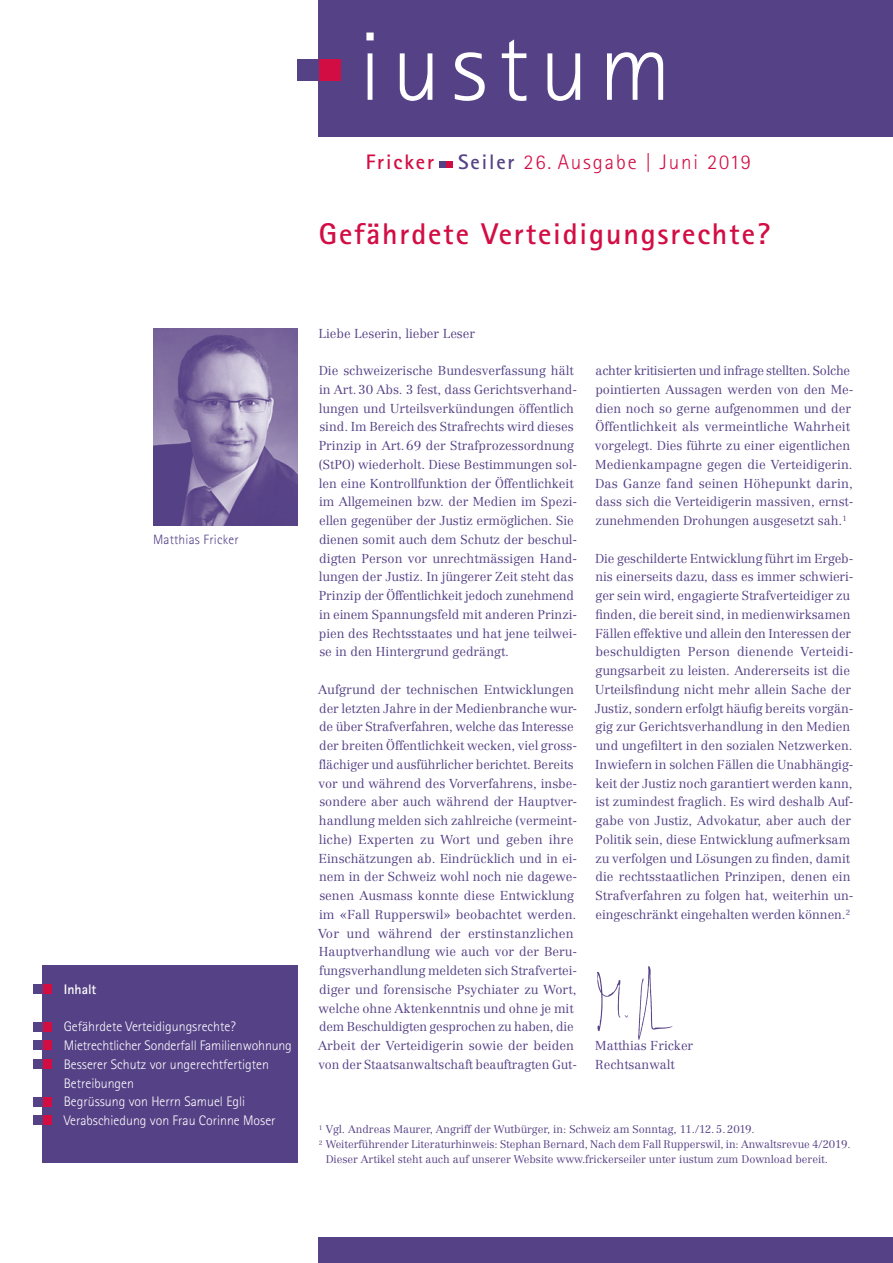
<style>
.page{position:relative;width:893px;height:1263px;background:#fff}
.page>*{position:absolute;margin:0;border:0;box-sizing:border-box;transform-origin:0 0}
.t1{font:300 97.5px "Rotis Sans Serif";letter-spacing:.11em;color:#fff}
.t2{font:700 30px "Rotis Sans Serif";letter-spacing:.06em;color:#d20d44}
.t3{font:300 21px "Rotis Sans Serif";letter-spacing:.09em;color:#d20d44}
.t4{font:300 13.8px/18.8px "Rotis Sans Serif";color:#fff}
.t5{font:700 13.8px "Rotis Sans Serif";color:#fff}
.t6{font:300 13.5px "Rotis Sans Serif";letter-spacing:.015em;color:#554186}
.t7{font:300 12.75px/18.8px "Centennial";color:#554186}
.t8{font:300 10.8px "Centennial";color:#554186}
.s1{font-weight:700}
.s2{font-weight:700;color:#554186}
</style>
<div class="page">
<div style="left:319px;top:0;width:574px;height:136px;background:#554186"></div>
<div style="left:319px;top:60px;width:21px;height:21px;background:#d20d44"></div>
<div style="left:298px;top:60px;width:21px;height:21px;background:#554186"></div>
<div style="left:446px;top:161px;width:6px;height:7px;background:#d20d44"></div>
<div style="left:440px;top:161px;width:6px;height:7px;background:#554186"></div>
<div style="left:43px;top:965px;width:255px;height:198px;background:#554186"></div>
<div style="left:43px;top:1022px;width:9px;height:9px;background:#d20d44"></div>
<div style="left:33px;top:1022px;width:10px;height:9px;background:#554186"></div>
<div style="left:43px;top:984px;width:9px;height:10px;background:#d20d44"></div>
<div style="left:33px;top:984px;width:10px;height:10px;background:#554186"></div>
<div style="left:43px;top:1059px;width:9px;height:10px;background:#d20d44"></div>
<div style="left:33px;top:1059px;width:10px;height:10px;background:#554186"></div>
<div style="left:43px;top:1040px;width:9px;height:10px;background:#d20d44"></div>
<div style="left:33px;top:1040px;width:10px;height:10px;background:#554186"></div>
<div style="left:43px;top:1115px;width:9px;height:10px;background:#d20d44"></div>
<div style="left:33px;top:1115px;width:10px;height:10px;background:#554186"></div>
<div style="left:43px;top:1097px;width:9px;height:9px;background:#d20d44"></div>
<div style="left:33px;top:1097px;width:10px;height:9px;background:#554186"></div>
<div style="left:319px;top:1237px;width:574px;height:26px;background:#554186"></div>
<img style="left:153px;top:328px;width:145px;height:197px">
<img style="left:597px;top:966px;width:76px;height:74px">
<h1 class="t1" style="left:359px;top:11px;width:313px">iustum</h1>
<h3 class="t3" style="left:366px;top:150px;width:387px"><span class="s1">Fricker</span> <span class="s2">Seiler</span> 26. Ausgabe | Juni 2019</h3>
<h2 class="t2" style="left:319px;top:215px;width:453px">Gefährdete Verteidigungsrechte?</h2>
<p class="t6" style="left:153px;top:531px;width:87px">Matthias Fricker</p>
<p class="t5" style="left:64px;top:980px;width:34px">Inhalt</p>
<p class="t4" style="left:64px;top:1017px;width:230px">Gefährdete Verteidigungsrechte?<br>Mietrechtlicher Sonderfall Familienwohnung Besserer Schutz vor ungerechtfertigten Betreibungen<br>Begrüssung von Herrn Samuel Egli Verabschiedung von Frau Corinne Moser</p>
<p class="t7" style="left:319px;top:324px;width:158px">Liebe Leserin, lieber Leser</p>
<p class="t7" style="left:319px;top:361px;width:260px">Die schweizerische Bundesverfassung hält in Art.30 Abs. 3 fest, dass Gerichtsverhand&shy;lungen und Urteilsverkündungen öffentlich sind. Im Bereich des Strafrechts wird dieses Prinzip in Art.69 der Strafprozessordnung (StPO) wiederholt. Diese Bestimmungen sol&shy;len eine Kontrollfunktion der Öffentlichkeit im Allgemeinen bzw. der Medien im Spezi&shy;ellen gegenüber der Justiz ermöglichen. Sie dienen somit auch dem Schutz der beschul&shy;digten Person vor unrechtmässigen Hand&shy;lungen der Justiz. In jüngerer Zeit steht das Prinzip der Öffentlichkeit jedoch zunehmend in einem Spannungsfeld mit anderen Prinzi&shy;pien des Rechtsstaates und hat jene teilwei&shy;se in den Hintergrund gedrängt.</p>
<p class="t7" style="left:318px;top:680px;width:261px">Aufgrund der technischen Entwicklungen der letzten Jahre in der Medienbranche wur&shy;de über Strafverfahren, welche das Interesse der breiten Öffentlichkeit wecken, viel gross&shy;flächiger und ausführlicher berichtet. Bereits vor und während des Vorverfahrens, insbe&shy;sondere aber auch während der Hauptver&shy;handlung melden sich zahlreiche (vermeint&shy;liche) Experten zu Wort und geben ihre Einschätzungen ab. Eindrücklich und in ei&shy;nem in der Schweiz wohl noch nie dagewe&shy;senen Ausmass konnte diese Entwicklung im «Fall Rupperswil» beobachtet werden.<br>Vor und während der erstinstanzlichen Hauptverhandlung wie auch vor der Beru&shy;fungsverhandlung meldeten sich Strafvertei&shy;diger und forensische Psychiater zu Wort, welche ohne Aktenkenntnis und ohne je mit dem Beschuldigten gesprochen zu haben, die Arbeit der Verteidigerin sowie der beiden von der Staatsanwaltschaft beauftragten Gut-</p>
<p class="t7" style="left:595px;top:361px;width:260px">achter kritisierten und infrage stellten. Solche pointierten Aussagen werden von den Me&shy;dien noch so gerne aufgenommen und der Öffentlichkeit als vermeintliche Wahrheit vorgelegt. Dies führte zu einer eigentlichen Medienkampagne gegen die Verteidigerin.<br>Das Ganze fand seinen Höhepunkt darin, dass sich die Verteidigerin massiven, ernst&shy;zunehmenden Drohungen ausgesetzt sah.<sup>1</sup></p>
<p class="t7" style="left:595px;top:549px;width:260px">Die geschilderte Entwicklung führt im Ergeb&shy;nis einerseits dazu, dass es immer schwieri&shy;ger sein wird, engagierte Strafverteidiger zu finden, die bereit sind, in medienwirksamen Fällen effektive und allein den Interessen der beschuldigten Person dienende Verteidi&shy;gungsarbeit zu leisten. Andererseits ist die Urteilsfindung nicht mehr allein Sache der Justiz, sondern erfolgt häufig bereits vorgän&shy;gig zur Gerichtsverhandlung in den Medien und ungefiltert in den sozialen Netzwerken.<br>Inwiefern in solchen Fällen die Unabhängig&shy;keit der Justiz noch garantiert werden kann, ist zumindest fraglich. Es wird deshalb Auf&shy;gabe von Justiz, Advokatur, aber auch der Politik sein, diese Entwicklung aufmerksam zu verfolgen und Lösungen zu finden, damit die rechtsstaatlichen Prinzipen, denen ein Strafverfahren zu folgen hat, weiterhin un&shy;eingeschränkt eingehalten werden können.<sup>2</sup></p>
<p class="t7" style="left:595px;top:1036px;width:99px">Matthias Fricker<br>Rechtsanwalt</p>
<p class="t8" style="left:319px;top:1123px;width:437px"><sup>1</sup> Vgl. Andreas Maurer, Angriff der Wutbürger, in: Schweiz am Sonntag, 11./12.5.2019.</p>
<p class="t8" style="left:319px;top:1138px;width:533px"><sup>2</sup> Weiterführender Literaturhinweis: Stephan Bernard, Nach dem Fall Rupperswil, in: Anwaltsrevue 4/2019.</p>
<p class="t8" style="left:326px;top:1153px;width:504px">Dieser Artikel steht auch auf unserer Website www.frickerseiler unter iustum zum Download bereit.</p>
</div>
